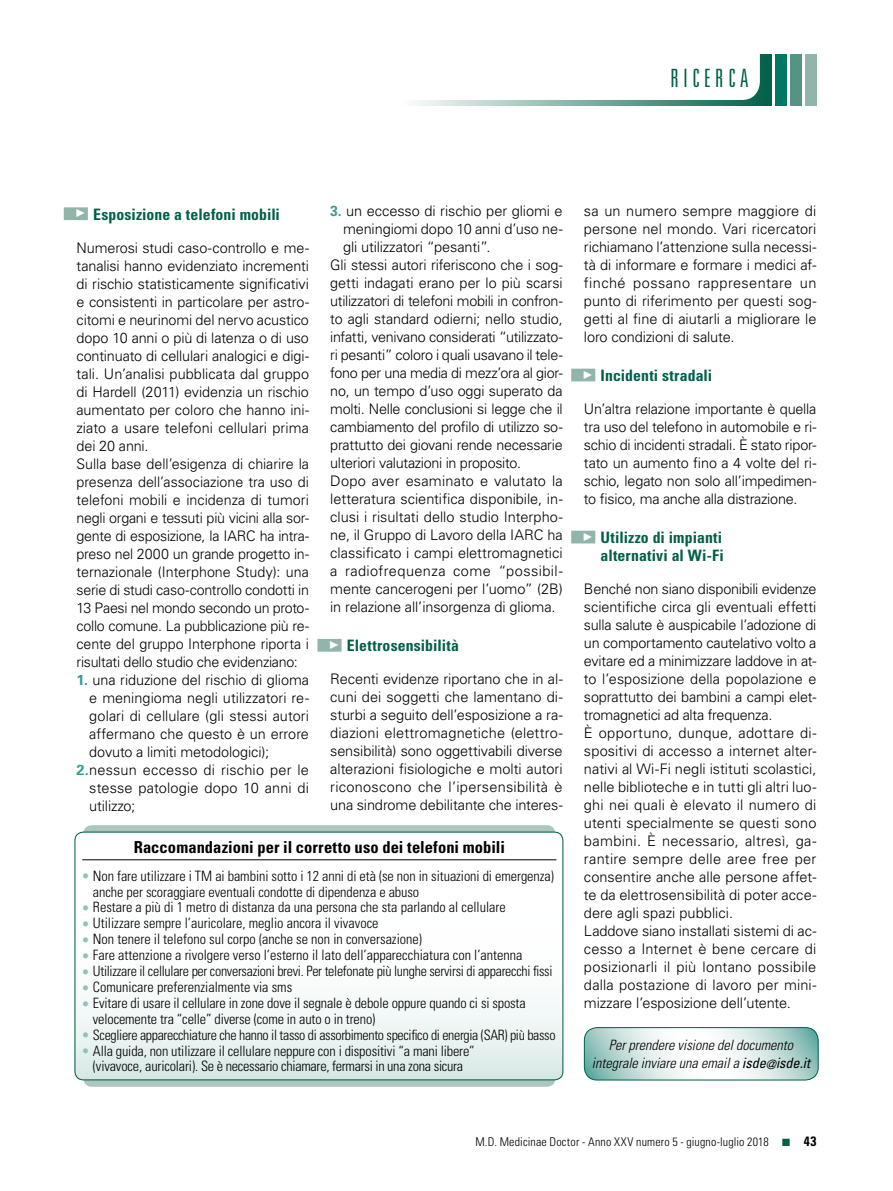
<style>
.page{position:relative;width:893px;height:1191px;background:#fff}
.page>*{position:absolute;margin:0;border:0;box-sizing:border-box;transform-origin:0 0}
.t1{font:300 ultra-condensed 25.2px "Univers";letter-spacing:.185em;color:#006048}
.t2{font:700 condensed 16.5px "Univers";letter-spacing:.005em;color:#000}
.t3{font:700 condensed 15.75px/18px "Univers";letter-spacing:.005em;color:#006048;text-align:right}
.t4{font:300 14.55px/18px "Univers";letter-spacing:-.005em;color:#000;text-align:justify}
.t5{font:300 14.55px "Univers";letter-spacing:.015em;color:#000}
.t6{font:300 14.55px "Univers";letter-spacing:.03em;color:#000}
.t7{font:300 condensed 14.25px/15.9px "Univers";letter-spacing:-.01em;color:#000}
.t8{font:italic 300 condensed 14.25px/18px "Univers";color:#000;text-align:center}
.t9{font:300 condensed 12px "Univers";letter-spacing:.015em;color:#000}
.s1{font-weight:700;color:#2f9c92}
.s2{font-stretch:normal;color:#92c2bc}
.s3{font-weight:400}
.s4{font-weight:400;font-size:12.75px}
.s5{color:#006048}
.s6{font-weight:700;font-size:13.5px}
</style>
<div class="page">
<div style="left:403px;top:54px;width:369px;height:51px;background:linear-gradient(to right,#fcfdfd,#026149)"></div>
<div style="left:775px;top:54px;width:12px;height:51px;background:#007864"></div>
<div style="left:790px;top:54px;width:11px;height:51px;background:#559485"></div>
<div style="left:804px;top:54px;width:12px;height:51px;background:#91b5aa"></div>
<div style="left:382px;top:0;width:378px;height:100px;background:#fff;border-radius:18px"></div>
<div style="left:64px;top:207px;width:24px;height:13px;background:#91b5aa"></div>
<div style="left:317px;top:639px;width:25px;height:12px;background:#91b5aa"></div>
<div style="left:571px;top:369px;width:24px;height:12px;background:#91b5aa"></div>
<div style="left:571px;top:531px;width:24px;height:12px;background:#91b5aa"></div>
<div style="left:83px;top:825px;width:472px;height:261px;background:#adc7be;border-radius:9px"></div>
<svg style="left:75px;top:832px;width:488px;height:247px;background:#f6f9f9"></svg>
<div style="left:74px;top:831px;width:489px;height:249px;border:1px solid #006048;border-radius:9px"></div>
<hr style="left:82px;top:859px;width:474px;height:1px;background:#000">
<svg style="left:584px;top:1027px;width:234px;height:53px"></svg>
<div style="left:584px;top:1027px;width:235px;height:53px;border:1px solid #006048;border-radius:13px"></div>
<h1 class="t1" style="left:670px;top:65px;width:79px">RICERCA</h1>
<p class="t4" style="left:584px;top:201px;width:234px">sa un numero sempre maggiore di persone nel mondo. Vari ricercatori richiamano l’attenzione sulla necessi&shy;tà di informare e formare i medici af&shy;finché possano rappresentare un punto di riferimento per questi sog&shy;getti al fine di aiutarli a migliorare le loro condizioni di salute.</p>
<p class="t3" style="left:584px;top:366px;width:130px"><sup>¼</sup> Incidenti stradali</p>
<p class="t4" style="left:584px;top:399px;width:234px">Un’altra relazione importante è quella tra uso del telefono in automobile e ri&shy;schio di incidenti stradali. È stato ripor&shy;tato un aumento fino a 4 volte del ri&shy;schio, legato non solo all’impedimen&shy;to fisico, ma anche alla distrazione.</p>
<p class="t3" style="left:584px;top:528px;width:141px"><sup>¼</sup> Utilizzo di impianti alternativi al Wi-Fi</p>
<p class="t4" style="left:584px;top:579px;width:234px;text-align:left">Benché non siano disponibili evidenze scientifiche circa gli eventuali effetti sulla salute è auspicabile l’adozione di un comportamento cautelativo volto a evitare ed a minimizzare laddove in at&shy;to l’esposizione della popolazione e soprattutto dei bambini a campi elet&shy;tromagnetici ad alta frequenza.<br>È opportuno, dunque, adottare di&shy;spositivi di accesso a internet alter&shy;nativi al Wi-Fi negli istituti scolastici, nelle biblioteche e in tutti gli altri luo&shy;ghi nei quali è elevato il numero di utenti specialmente se questi sono bambini. È necessario, altresì, ga&shy;rantire sempre delle aree free per consentire anche alle persone affet&shy;te da elettrosensibilità di poter acce&shy;dere agli spazi pubblici.<br>Laddove siano installati sistemi di ac&shy;cesso a Internet è bene cercare di posizionarli il più lontano possibile dalla postazione di lavoro per mini&shy;mizzare l’esposizione dell’utente.</p>
<p class="t4" style="left:330px;top:201px;width:234px"><span class="s1">3.</span> un eccesso di rischio per gliomi e</p>
<p class="t4" style="left:343px;top:219px;width:221px">meningiomi dopo 10 anni d’uso ne-</p>
<p class="t4" style="left:343px;top:237px;width:149px">gli utilizzatori “pesanti”.</p>
<p class="t4" style="left:330px;top:255px;width:234px">Gli stessi autori riferiscono che i sog-</p>
<p class="t4" style="left:330px;top:273px;width:234px">getti indagati erano per lo più scarsi</p>
<p class="t4" style="left:330px;top:291px;width:234px">utilizzatori di telefoni mobili in confron-</p>
<p class="t4" style="left:330px;top:309px;width:234px">to agli standard odierni; nello studio,</p>
<p class="t4" style="left:330px;top:327px;width:234px">infatti, venivano considerati “utilizzato-</p>
<p class="t4" style="left:330px;top:345px;width:234px">ri pesanti” coloro i quali usavano il tele-</p>
<p class="t4" style="left:330px;top:363px;width:234px">fono per una media di mezz’ora al gior-</p>
<p class="t4" style="left:330px;top:381px;width:234px">no, un tempo d’uso oggi superato da</p>
<p class="t4" style="left:330px;top:399px;width:234px">molti. Nelle conclusioni si legge che il</p>
<p class="t4" style="left:330px;top:417px;width:234px">cambiamento del profilo di utilizzo so-</p>
<p class="t4" style="left:330px;top:435px;width:234px">prattutto dei giovani rende necessarie</p>
<p class="t4" style="left:330px;top:453px;width:192px">ulteriori valutazioni in proposito.</p>
<p class="t4" style="left:330px;top:471px;width:234px">Dopo aver esaminato e valutato la</p>
<p class="t4" style="left:330px;top:489px;width:234px">letteratura scientifica disponibile, in-</p>
<p class="t4" style="left:330px;top:507px;width:234px">clusi i risultati dello studio Interpho-</p>
<p class="t4" style="left:330px;top:525px;width:234px">ne, il Gruppo di Lavoro della IARC ha</p>
<p class="t4" style="left:330px;top:543px;width:234px">classificato i campi elettromagnetici</p>
<p class="t6" style="left:330px;top:562px;width:234px">a radiofrequenza come “possibil-</p>
<p class="t4" style="left:330px;top:579px;width:234px">mente cancerogeni per l’uomo” (2B)</p>
<p class="t4" style="left:330px;top:597px;width:227px">in relazione all’insorgenza di glioma.</p>
<p class="t3" style="left:330px;top:636px;width:130px"><sup>¼</sup> Elettrosensibilità</p>
<p class="t4" style="left:330px;top:669px;width:234px">Recenti evidenze riportano che in al&shy;cuni dei soggetti che lamentano di&shy;sturbi a seguito dell’esposizione a ra&shy;diazioni elettromagnetiche (elettro&shy;sensibilità) sono oggettivabili diverse alterazioni fisiologiche e molti autori riconoscono che l’ipersensibilità è una sindrome debilitante che interes-</p>
<p class="t3" style="left:77px;top:205px;width:205px"><sup>¼</sup> Esposizione a telefoni mobili</p>
<p class="t4" style="left:77px;top:238px;width:234px;text-align:left">Numerosi studi caso-controllo e me&shy;tanalisi hanno evidenziato incrementi di rischio statisticamente significativi e consistenti in particolare per astro&shy;citomi e neurinomi del nervo acustico dopo 10 anni o più di latenza o di uso continuato di cellulari analogici e digi&shy;tali. Un’analisi pubblicata dal gruppo di Hardell (2011) evidenzia un rischio aumentato per coloro che hanno ini&shy;ziato a usare telefoni cellulari prima dei 20 anni.<br>Sulla base dell’esigenza di chiarire la presenza dell’associazione tra uso di telefoni mobili e incidenza di tumori negli organi e tessuti più vicini alla sor&shy;gente di esposizione, la IARC ha intra&shy;preso nel 2000 un grande progetto in&shy;ternazionale (Interphone Study): una serie di studi caso-controllo condotti in 13 Paesi nel mondo secondo un proto&shy;collo comune. La pubblicazione più re&shy;cente del gruppo Interphone riporta i risultati dello studio che evidenziano:</p>
<p class="t4" style="left:77px;top:670px;width:234px"><span class="s1">1.</span> una riduzione del rischio di glioma</p>
<p class="t4" style="left:89px;top:688px;width:221px">e meningioma negli utilizzatori re-</p>
<p class="t4" style="left:89px;top:706px;width:221px">golari di cellulare (gli stessi autori</p>
<p class="t4" style="left:89px;top:724px;width:221px">affermano che questo è un errore</p>
<p class="t4" style="left:89px;top:742px;width:181px">dovuto a limiti metodologici);</p>
<p class="t5" style="left:77px;top:761px;width:234px"><span class="s1">2.</span>nessun eccesso di rischio per le</p>
<p class="t4" style="left:89px;top:778px;width:221px">stesse patologie dopo 10 anni di</p>
<p class="t4" style="left:89px;top:796px;width:47px">utilizzo;</p>
<p class="t2" style="left:134px;top:837px;width:373px">Raccomandazioni per il corretto uso dei telefoni mobili</p>
<p class="t7" style="left:93px;top:867px;width:462px;text-indent:-11px"><span class="s2">•</span> Non fare utilizzare i TM ai bambini sotto i 12 anni di età (se non in situazioni di emergenza) anche per scoraggiare eventuali condotte di dipendenza e abuso</p>
<p class="t7" style="left:82px;top:899px;width:425px"><span class="s2">•</span> Restare a più di 1 metro di distanza da una persona che sta parlando al cellulare</p>
<p class="t7" style="left:82px;top:915px;width:298px"><span class="s2">•</span> Utilizzare sempre l’auricolare, meglio ancora il vivavoce</p>
<p class="t7" style="left:82px;top:931px;width:341px"><span class="s2">•</span> Non tenere il telefono sul corpo (anche se non in conversazione)</p>
<p class="t7" style="left:82px;top:947px;width:442px"><span class="s2">•</span> Fare attenzione a rivolgere verso l’esterno il lato dell’apparecchiatura con l’antenna</p>
<p class="t7" style="left:82px;top:963px;width:472px"><span class="s2">•</span> Utilizzare il cellulare per conversazioni brevi. Per telefonate più lunghe servirsi di apparecchi fissi</p>
<p class="t7" style="left:82px;top:979px;width:212px"><span class="s2">•</span> Comunicare preferenzialmente via sms</p>
<p class="t7" style="left:93px;top:995px;width:434px;text-indent:-11px"><span class="s2">•</span> Evitare di usare il cellulare in zone dove il segnale è debole oppure quando ci si sposta velocemente tra “celle” diverse (come in auto o in treno)</p>
<p class="t7" style="left:82px;top:1026px;width:475px"><span class="s2">•</span> Scegliere apparecchiature che hanno il tasso di assorbimento specifico di energia (SAR) più basso</p>
<p class="t7" style="left:82px;top:1042px;width:394px;text-align:center"><span class="s2">•</span> Alla guida, non utilizzare il cellulare neppure con i dispositivi “a mani libere” (vivavoce, auricolari). Se è necessario chiamare, fermarsi in una zona sicura</p>
<p class="t8" style="left:592px;top:1036px;width:220px">Per prendere visione del documento integrale inviare una email a <span class="s3">isde</span><span class="s4">@</span><span class="s3">isde.it</span></p>
<p class="t9" style="left:475px;top:1135px;width:343px">M.D. Medicinae Doctor - Anno XXV numero 5 - giugno-luglio 2018 <span class="s5">■</span> <span class="s6">43</span></p>
</div>
